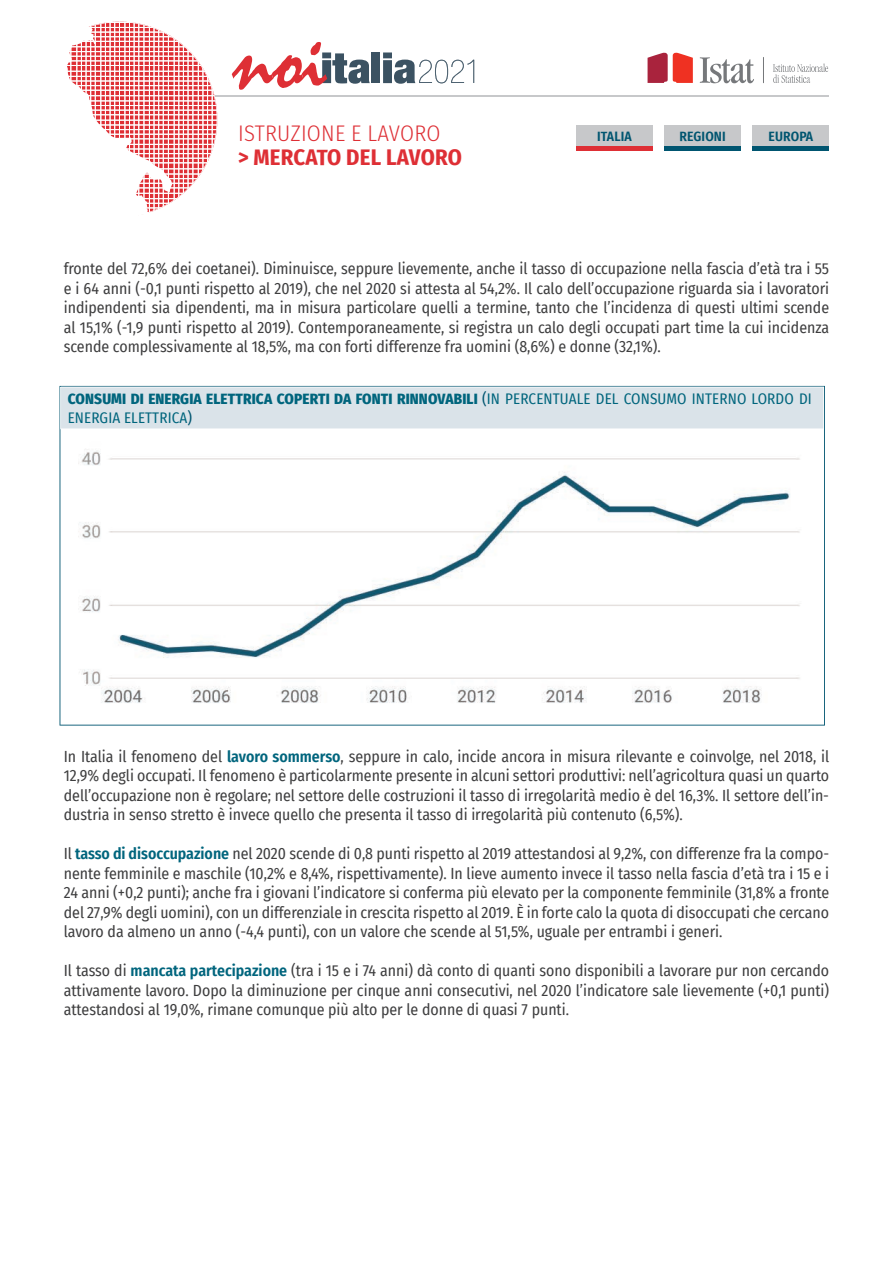
<style>
.page{position:relative;width:893px;height:1263px;background:#fff}
.page>*{position:absolute;margin:0;border:0;box-sizing:border-box;transform-origin:0 0}
.t1{font:300 22.5px "Fira Sans Condensed";letter-spacing:.01em;color:#de2f35}
.t2{font:700 22.5px "Fira Sans Condensed";letter-spacing:.01em;color:#de2f35}
.t3{font:15.75px/19.5px "Fira Sans Condensed";color:#3e3e3f;text-align:justify}
.t4{font:15px/19.5px "Fira Sans Condensed";letter-spacing:.01em;color:#00657d}
.t5{font:600 13.5px "Fira Sans Condensed";letter-spacing:.01em;color:#005570}
.s1{font-weight:800}
.s2{font-size:15.75px;color:#005570}
.s3{font-weight:600;color:#00657d}
</style>
<div class="page">
<hr style="left:179px;top:95px;width:650px;height:1px;background:#c7c8ca">
<svg style="left:773px;top:63px;width:55px;height:20px"></svg>
<svg style="left:700px;top:57px;width:54px;height:26px"></svg>
<svg style="left:648px;top:53px;width:45px;height:30px"></svg>
<svg style="left:763px;top:57px;width:1px;height:26px"></svg>
<hr style="left:217px;top:22px;width:1px;height:195px;background:#fff">
<svg style="left:67px;top:22px;width:150px;height:191px"></svg>
<div style="left:576px;top:125px;width:77px;height:25px;background:#c7c8ca"></div>
<hr style="left:576px;top:146px;width:77px;height:4px;background:#de2f35">
<div style="left:664px;top:125px;width:77px;height:25px;background:#c7c8ca"></div>
<hr style="left:664px;top:146px;width:77px;height:4px;background:#005570">
<div style="left:753px;top:125px;width:76px;height:25px;background:#c7c8ca"></div>
<hr style="left:753px;top:146px;width:76px;height:4px;background:#005570">
<div style="left:371px;top:53px;width:9px;height:30px;background:#3b5262"></div>
<svg style="left:232px;top:42px;width:138px;height:48px"></svg>
<svg style="left:383px;top:52px;width:91px;height:32px"></svg>
<svg style="left:60px;top:386px;width:765px;height:339px"></svg>
<div style="left:60px;top:387px;width:764px;height:42px;background:#dae3e9"></div>
<h1 class="t1" style="left:238px;top:117px;width:204px">ISTRUZIONE E LAVORO</h1>
<p class="t5" style="left:597px;top:125px;width:36px">ITALIA</p>
<p class="t5" style="left:679px;top:125px;width:48px">REGIONI</p>
<p class="t5" style="left:769px;top:125px;width:46px">EUROPA</p>
<h1 class="t2" style="left:238px;top:138px;width:225px">&gt; MERCATO DEL LAVORO</h1>
<p class="t3" style="left:64px;top:258px;width:767px">fronte del 72,6% dei coetanei). Diminuisce, seppure lievemente, anche il tasso di occupazione nella fascia d’età tra i 55 e i 64 anni (-0,1 punti rispetto al 2019), che nel 2020 si attesta al 54,2%. Il calo dell’occupazione riguarda sia i lavoratori indipendenti sia dipendenti, ma in misura particolare quelli a termine, tanto che l’incidenza di questi ultimi scende al 15,1% (-1,9 punti rispetto al 2019). Contemporaneamente, si registra un calo degli occupati part time la cui incidenza scende complessivamente al 18,5%, ma con forti differenze fra uomini (8,6%) e donne (32,1%).</p>
<p class="t4" style="left:68px;top:388px;width:746px"><span class="s1">CONSUMI DI ENERGIA ELETTRICA COPERTI DA FONTI RINNOVABILI</span> <span class="s2">(</span>IN PERCENTUALE DEL CONSUMO INTERNO LORDO DI<br>ENERGIA ELETTRICA<span class="s2">)</span></p>
<p class="t3" style="left:64px;top:746px;width:767px">In Italia il fenomeno del <span class="s3">lavoro sommerso</span>, seppure in calo, incide ancora in misura rilevante e coinvolge, nel 2018, il 12,9% degli occupati. Il fenomeno è particolarmente presente in alcuni settori produttivi: nell’agricoltura quasi un quarto dell’occupazione non è regolare; nel settore delle costruzioni il tasso di irregolarità medio è del 16,3%. Il settore dell’in&shy;dustria in senso stretto è invece quello che presenta il tasso di irregolarità più contenuto (6,5%).</p>
<p class="t3" style="left:64px;top:843px;width:767px">Il <span class="s3">tasso di disoccupazione</span> nel 2020 scende di 0,8 punti rispetto al 2019 attestandosi al 9,2%, con differenze fra la compo&shy;nente femminile e maschile (10,2% e 8,4%, rispettivamente). In lieve aumento invece il tasso nella fascia d’età tra i 15 e i 24 anni (+0,2 punti); anche fra i giovani l’indicatore si conferma più elevato per la componente femminile (31,8% a fronte del 27,9% degli uomini), con un differenziale in crescita rispetto al 2019. È in forte calo la quota di disoccupati che cercano lavoro da almeno un anno (-4,4 punti), con un valore che scende al 51,5%, uguale per entrambi i generi.</p>
<p class="t3" style="left:64px;top:960px;width:767px">Il tasso di <span class="s3">mancata partecipazione</span> (tra i 15 e i 74 anni) dà conto di quanti sono disponibili a lavorare pur non cercando attivamente lavoro. Dopo la diminuzione per cinque anni consecutivi, nel 2020 l’indicatore sale lievemente (+0,1 punti) attestandosi al 19,0%, rimane comunque più alto per le donne di quasi 7 punti.</p>
</div>
